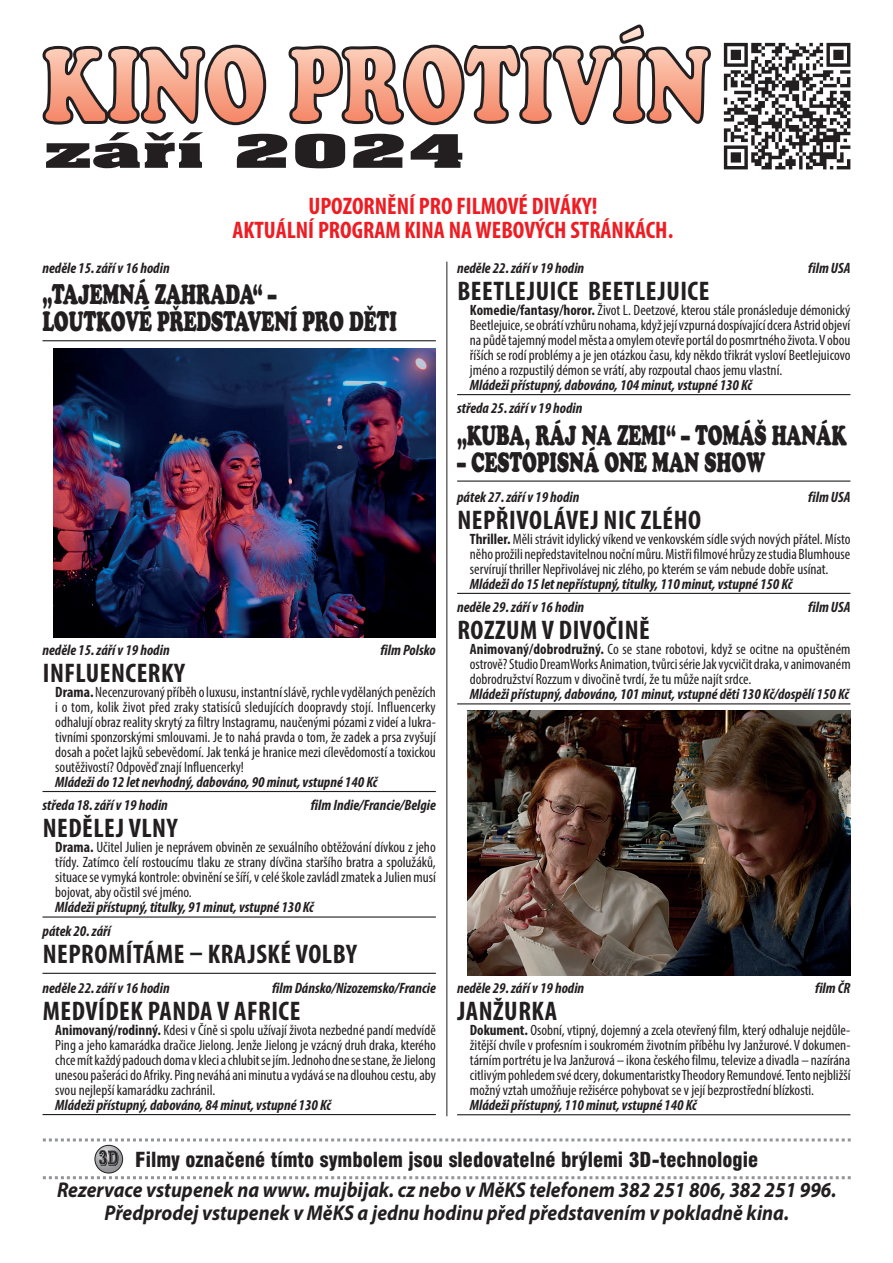
<style>
.page{position:relative;width:893px;height:1263px;background:#fff}
.page>*{position:absolute;margin:0;border:0;box-sizing:border-box;transform-origin:0 0}
.t1{font:700 45px "Aachen AT";letter-spacing:-.02em;color:#231f20;scale:2 1}
.t2{font:700 condensed 27px "Myriad Pro";letter-spacing:.02em;color:#231f20}
.t3{font:900 27px/27px "Cooper AT";letter-spacing:-.01em;color:#231f20;scale:.65 1}
.t4{font:700 condensed 24px/24px "Myriad Pro";color:#ee1d23;text-align:center}
.t5{font:italic 700 21.45px/22.5px "Myriad Pro";color:#231f20;text-align:center;scale:.91 1}
.t6{font:900 condensed 20.25px "Swiss 721 AT";color:#231f20}
.t7{font:condensed 15px/15px "Myriad Pro";color:#231f20;text-align:justify}
.t8{font:italic 700 condensed 15px/23.5px "Myriad Pro";color:#231f20}
.s1{font-weight:700}
</style>
<div class="page">
<img style="left:723px;top:42px;width:128px;height:128px">
<svg style="left:42px;top:24px;width:669px;height:102px"></svg>
<svg style="left:43px;top:1176px;width:808px;height:3px"></svg>
<svg style="left:43px;top:1138px;width:808px;height:3px"></svg>
<svg style="left:95px;top:1145px;width:28px;height:28px"></svg>
<div style="left:94px;top:1145px;width:29px;height:28px;border:1px solid #231f20;border-radius:50%"></div>
<img style="left:99px;top:1150px;width:20px;height:16px">
<hr style="left:446px;top:262px;width:1px;height:854px;background:#231f20">
<hr style="left:43px;top:791px;width:393px;height:1px;background:#231f20">
<hr style="left:43px;top:916px;width:393px;height:1px;background:#231f20">
<hr style="left:43px;top:1114px;width:393px;height:1px;background:#231f20">
<img style="left:53px;top:348px;width:383px;height:290px">
<hr style="left:457px;top:394px;width:393px;height:1px;background:#231f20">
<hr style="left:457px;top:593px;width:393px;height:1px;background:#231f20">
<hr style="left:457px;top:703px;width:393px;height:1px;background:#231f20">
<hr style="left:457px;top:1114px;width:393px;height:1px;background:#231f20">
<img style="left:468px;top:710px;width:382px;height:266px">
<hr style="left:43px;top:340px;width:393px;height:1px;background:#231f20">
<hr style="left:457px;top:480px;width:393px;height:2px;background:#231f20">
<hr style="left:43px;top:973px;width:393px;height:1px;background:#231f20">
<h1 class="t1" style="left:43px;top:123px;width:213px">září 2024</h1>
<h3 class="t4" style="left:232px;top:193px;width:442px">UPOZORNĚNÍ PRO FILMOVÉ DIVÁKY!<br>AKTUÁLNÍ PROGRAM KINA NA WEBOVÝCH STRÁNKÁCH.</h3>
<p class="t8" style="left:43px;top:256px;width:129px">neděle 15. září v 16 hodin</p>
<h2 class="t3" style="left:43px;top:281px;width:547px">„TAJEMNÁ ZAHRADA“ –<br>LOUTKOVÉ PŘEDSTAVENÍ PRO DĚTI</h2>
<p class="t8" style="left:43px;top:638px;width:129px">neděle 15. září v 19 hodin</p>
<p class="t8" style="left:380px;top:638px;width:57px">film Polsko</p>
<h2 class="t2" style="left:43px;top:656px;width:144px">INFLUENCERKY</h2>
<p class="t7" style="left:55px;top:684px;width:382px"><span class="s1">Drama.</span> Necenzurovaný příběh o luxusu, instantní slávě, rychle vydělaných penězích i o tom, kolik život před zraky statisíců sledujících doopravdy stojí. Influencerky odhalují obraz reality skrytý za filtry Instagramu, naučenými pózami z videí a lukra&shy;tivními sponzorskými smlouvami. Je to nahá pravda o tom, že zadek a prsa zvyšují dosah a počet lajků sebevědomí. Jak tenká je hranice mezi cílevědomostí a toxickou soutěživostí? Odpověď znají Influencerky!</p>
<p class="t8" style="left:43px;top:770px;width:336px;text-indent:13px">Mládeži do 12 let nevhodný, dabováno, 90 minut, vstupné 140 Kč středa 18. září v 19 hodin</p>
<p class="t8" style="left:311px;top:793px;width:127px">film Indie/Francie/Belgie</p>
<h2 class="t2" style="left:43px;top:811px;width:136px">NEDĚLEJ VLNY</h2>
<p class="t7" style="left:55px;top:839px;width:382px"><span class="s1">Drama.</span> Učitel Julien je neprávem obviněn ze sexuálního obtěžování dívkou z jeho třídy. Zatímco čelí rostoucímu tlaku ze strany dívčina staršího bratra a spolužáků, situace se vymyká kontrole: obvinění se šíří, v celé škole zavládl zmatek a Julien musí bojovat, aby očistil své jméno.</p>
<p class="t8" style="left:43px;top:895px;width:273px;text-indent:13px">Mládeži přístupný, titulky, 91 minut, vstupné 130 Kč pátek 20. září</p>
<h2 class="t2" style="left:43px;top:937px;width:316px">NEPROMÍTÁME – KRAJSKÉ VOLBY</h2>
<p class="t8" style="left:43px;top:976px;width:129px">neděle 22. září v 16 hodin</p>
<p class="t8" style="left:272px;top:976px;width:165px">film Dánsko/Nizozemsko/Francie</p>
<h2 class="t2" style="left:43px;top:994px;width:259px">MEDVÍDEK PANDA V AFRICE</h2>
<p class="t7" style="left:55px;top:1022px;width:382px"><span class="s1">Animovaný/rodinný.</span> Kdesi v Číně si spolu užívají života nezbedné pandí medvídě Ping a jeho kamarádka dračice Jielong. Jenže Jielong je vzácný druh draka, kterého chce mít každý padouch doma v kleci a chlubit se jím. Jednoho dne se stane, že Jielong unesou pašeráci do Afriky. Ping neváhá ani minutu a vydává se na dlouhou cestu, aby svou nejlepší kamarádku zachránil.</p>
<p class="t8" style="left:55px;top:1093px;width:277px">Mládeži přístupný, dabováno, 84 minut, vstupné 130 Kč</p>
<p class="t8" style="left:457px;top:256px;width:129px">neděle 22. září v 19 hodin</p>
<p class="t8" style="left:808px;top:256px;width:44px">film USA</p>
<h2 class="t2" style="left:457px;top:274px;width:254px">BEETLEJUICE BEETLEJUICE</h2>
<p class="t7" style="left:470px;top:302px;width:382px"><span class="s1">Komedie/fantasy/horor.</span> Život L. Deetzové, kterou stále pronásleduje démonický Beetlejuice, se obrátí vzhůru nohama, když její vzpurná dospívající dcera Astrid objeví na půdě tajemný model města a omylem otevře portál do posmrtného života. V obou říších se rodí problémy a je jen otázkou času, kdy někdo třikrát vysloví Beetlejuicovo jméno a rozpustilý démon se vrátí, aby rozpoutal chaos jemu vlastní.</p>
<p class="t8" style="left:457px;top:373px;width:297px;text-indent:13px">Mládeži přístupný, dabováno, 104 minut, vstupné 130 Kč středa 25. září v 19 hodin</p>
<h2 class="t3" style="left:457px;top:421px;width:601px">„KUBA, RÁJ NA ZEMI“ – TOMÁŠ HANÁK</h2>
<h2 class="t3" style="left:457px;top:448px;width:475px">– CESTOPISNÁ ONE MAN SHOW</h2>
<p class="t8" style="left:457px;top:484px;width:124px">pátek 27. září v 19 hodin</p>
<p class="t8" style="left:808px;top:484px;width:44px">film USA</p>
<h2 class="t2" style="left:457px;top:503px;width:245px">NEPŘIVOLÁVEJ NIC ZLÉHO</h2>
<p class="t7" style="left:470px;top:531px;width:382px"><span class="s1">Thriller.</span> Měli strávit idylický víkend ve venkovském sídle svých nových přátel. Místo něho prožili nepředstavitelnou noční můru. Mistři filmové hrůzy ze studia Blumhouse servírují thriller Nepřivolávej nic zlého, po kterém se vám nebude dobře usínat.</p>
<p class="t8" style="left:457px;top:571px;width:337px;text-indent:13px">Mládeži do 15 let nepřístupný, titulky, 110 minut, vstupné 150 Kč neděle 29. září v 16 hodin</p>
<p class="t8" style="left:808px;top:595px;width:44px">film USA</p>
<h2 class="t2" style="left:457px;top:613px;width:194px">ROZZUM V DIVOČINĚ</h2>
<p class="t7" style="left:470px;top:641px;width:382px"><span class="s1">Animovaný/dobrodružný.</span> Co se stane robotovi, když se ocitne na opuštěném ostrově? Studio DreamWorks Animation, tvůrci série Jak vycvičit draka, v animovaném dobrodružství Rozzum v divočině tvrdí, že tu může najít srdce.</p>
<p class="t8" style="left:470px;top:682px;width:381px">Mládeži přístupný, dabováno, 101 minut, vstupné děti 130 Kč/dospělí 150 Kč</p>
<p class="t8" style="left:457px;top:976px;width:129px">neděle 29. září v 19 hodin</p>
<p class="t8" style="left:815px;top:976px;width:37px">film ČR</p>
<h2 class="t2" style="left:457px;top:994px;width:101px">JANŽURKA</h2>
<p class="t7" style="left:470px;top:1022px;width:382px"><span class="s1">Dokument.</span> Osobní, vtipný, dojemný a zcela otevřený film, který odhaluje nejdůle&shy;žitější chvíle v profesním i soukromém životním příběhu Ivy Janžurové. V dokumen&shy;tárním portrétu je Iva Janžurová – ikona českého filmu, televize a divadla – nazírána citlivým pohledem své dcery, dokumentaristky Theodory Remundové. Tento nejbližší možný vztah umožňuje režisérce pohybovat se v její bezprostřední blízkosti.</p>
<p class="t8" style="left:470px;top:1093px;width:228px">Mládeži přístupný, 110 minut, vstupné 140 Kč</p>
<h3 class="t6" style="left:135px;top:1147px;width:624px">Filmy označené tímto symbolem jsou sledovatelné brýlemi 3D-technologie</h3>
<h3 class="t5" style="left:57px;top:1178px;width:858px">Rezervace vstupenek na www. mujbijak. cz nebo v MěKS telefonem 382 251 806, 382 251 996.<br>Předprodej vstupenek v MěKS a jednu hodinu před představením v pokladně kina.</h3>
</div>
